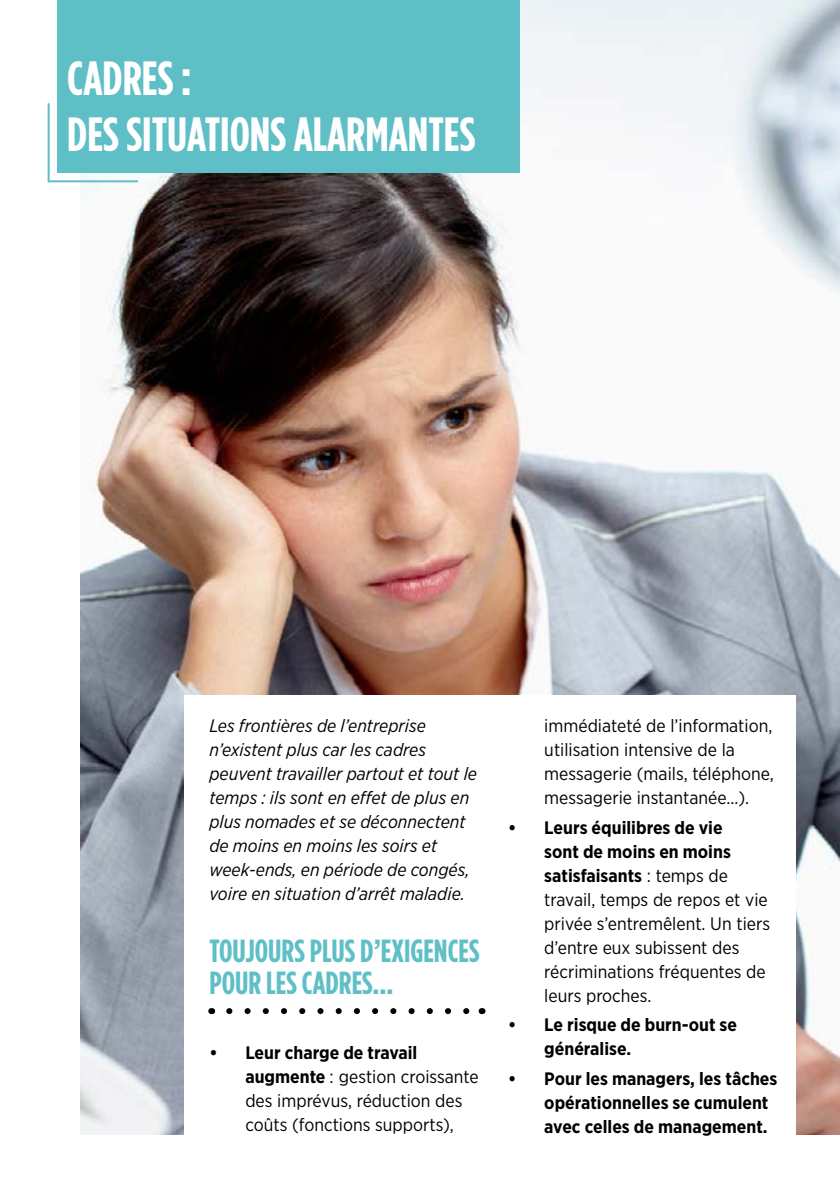
<style>
.page{position:relative;width:840px;height:1191px;background:#fff}
.page>*{position:absolute;margin:0;border:0;box-sizing:border-box;transform-origin:0 0}
.t1{font:700 48px/56px "Gotham Condensed";color:#fff}
.t2{font:700 32px/32px "Gotham Condensed";color:#5fbfc6}
.t3{font:18px/24px "Gotham Narrow";color:#000}
.t4{font:italic 18px/24px "Gotham Narrow";color:#000}
.t5{font:700 18px/24px "Gotham Narrow";color:#000}
.s1{font-weight:700}
</style>
<div class="page">
<img style="left:81px;top:0;width:758px;height:694px">
<div style="left:57px;top:0;width:462px;height:173px;background:#5fbfc6"></div>
<hr style="left:48px;top:180px;width:90px;height:2px;background:#5fbfc6">
<hr style="left:48px;top:103px;width:2px;height:79px;background:#5fbfc6">
<svg style="left:229px;top:1008px;width:241px;height:6px"></svg>
<img style="left:81px;top:694px;width:102px;height:440px">
<img style="left:796px;top:873px;width:43px;height:261px">
<img style="left:796px;top:666px;width:43px;height:207px">
<h1 class="t1" style="left:67px;top:50px;width:409px">CADRES :<br>DES SITUATIONS ALARMANTES</h1>
<p class="t4" style="left:209px;top:713px;width:269px">Les frontières de l’entreprise n’existent plus car les cadres peuvent travailler partout et tout le temps : ils sont en effet de plus en plus nomades et se déconnectent de moins en moins les soirs et week-ends, en période de congés, voire en situation d’arrêt maladie.</p>
<h2 class="t2" style="left:209px;top:935px;width:271px">TOUJOURS PLUS D’EXIGENCES<br>POUR LES CADRES...</h2>
<p class="t3" style="left:245px;top:1039px;width:235px;text-indent:-36px"><span class="s1">• Leur charge de travail augmente</span> : gestion croissante des imprévus, réduction des coûts (fonctions supports),</p>
<p class="t3" style="left:544px;top:713px;width:231px">immédiateté de l’information, utilisation intensive de la messagerie (mails, téléphone, messagerie instantanée...).</p>
<p class="t3" style="left:544px;top:815px;width:227px;text-indent:-36px"><span class="s1">• Leurs équilibres de vie<br>sont de moins en moins satisfaisants</span> : temps de travail, temps de repos et vie privée s’entremêlent. Un tiers d’entre eux subissent des récriminations fréquentes de leurs proches.</p>
<p class="t5" style="left:544px;top:1012px;width:194px;text-indent:-36px">• Le risque de burn-out se généralise.</p>
<p class="t5" style="left:544px;top:1066px;width:234px;text-indent:-36px">• Pour les managers, les tâches opérationnelles se cumulent avec celles de management.</p>
</div>
